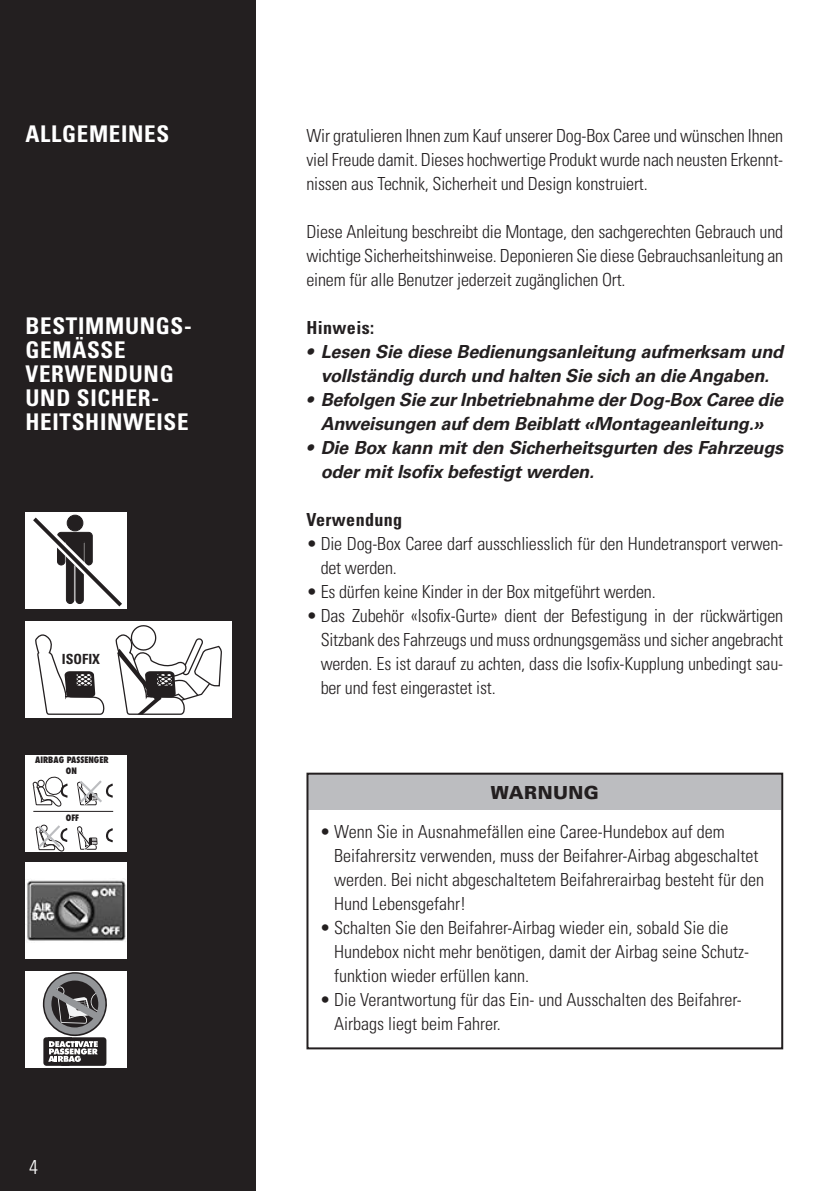
<style>
.page{position:relative;width:840px;height:1191px;background:#fff}
.page>*{position:absolute;margin:0;border:0;box-sizing:border-box;transform-origin:0 0}
.t1{font:700 condensed 23px/24px "Univers LT Std";letter-spacing:.03em;color:#fff}
.t2{font:300 condensed 20px "Univers LT Std";color:#fff}
.t3{font:300 condensed 18px/24px "Univers LT Std";color:#231f20}
.t4{font:italic 700 18px/24px "Univers LT Std";letter-spacing:-.01em;color:#231f20;text-align:center}
.t5{font:700 condensed 18px "Univers LT Std";letter-spacing:.02em;color:#231f20}
.t6{font:900 18px "Univers LT Std";letter-spacing:.02em;color:#231f20}
.t7{font:700 condensed 14px "Univers LT Std";color:#231f20}
.t8{font:800 condensed 8.6px/11.4px "Futura";color:#231f20;text-align:center}
</style>
<div class="page">
<div style="left:0;top:0;width:255px;height:1191px;background:#231f20"></div>
<div style="left:308px;top:774px;width:472px;height:35px;background:#bcbdc0"></div>
<div style="left:306px;top:772px;width:476px;height:277px;border:2px solid #231f20"></div>
<div style="left:26px;top:512px;width:101px;height:96px;background:#fff"></div>
<svg style="left:33px;top:515px;width:89px;height:92px"></svg>
<div style="left:26px;top:622px;width:205px;height:96px;background:#fff"></div>
<svg style="left:35px;top:634px;width:70px;height:81px"></svg>
<svg style="left:115px;top:625px;width:106px;height:90px"></svg>
<div style="left:26px;top:755px;width:101px;height:96px;background:#fff"></div>
<svg style="left:33px;top:776px;width:81px;height:75px"></svg>
<hr style="left:33px;top:811px;width:80px;height:1px;background:#231f20">
<div style="left:26px;top:862px;width:101px;height:96px;background:#fff"></div>
<img style="left:27px;top:880px;width:99px;height:61px">
<div style="left:26px;top:971px;width:101px;height:96px;background:#fff"></div>
<svg style="left:42px;top:972px;width:65px;height:93px"></svg>
<p class="t1" style="left:26px;top:121px;width:145px">ALLGEMEINES</p>
<p class="t1" style="left:26px;top:313px;width:168px">BESTIMMUNGS-<br>GEMÄSSE<br>VERWENDUNG<br>UND SICHER-<br>HEITSHINWEISE</p>
<p class="t7" style="left:62px;top:650px;width:40px">ISOFIX</p>
<p class="t8" style="left:35px;top:754px;width:75px">AIRBAG PASSENGER<br>ON</p>
<p class="t8" style="left:66px;top:812px;width:15px">OFF</p>
<p class="t2" style="left:29px;top:1155px;width:10px">4</p>
<p class="t3" style="left:306px;top:123px;width:478px;text-align:justify">Wir gratulieren Ihnen zum Kauf unserer Dog-Box Caree und wünschen Ihnen viel Freude damit. Dieses hochwertige Produkt wurde nach neusten Erkennt&shy;nissen aus Technik, Sicherheit und Design konstruiert.</p>
<p class="t3" style="left:306px;top:219px;width:478px;text-align:justify">Diese Anleitung beschreibt die Montage, den sachgerechten Gebrauch und wichtige Sicherheitshinweise. Deponieren Sie diese Gebrauchsanleitung an einem für alle Benutzer jederzeit zugänglichen Ort.</p>
<p class="t5" style="left:306px;top:316px;width:69px">Hinweis:</p>
<p class="t4" style="left:306px;top:340px;width:478px">• Lesen Sie diese Bedienungsanleitung aufmerksam und vollständig durch und halten Sie sich an die Angaben.</p>
<p class="t4" style="left:306px;top:388px;width:478px">• Befolgen Sie zur Inbetriebnahme der Dog-Box Caree die<br>Anweisungen auf dem Beiblatt «Montageanleitung.»</p>
<p class="t4" style="left:320px;top:436px;width:464px;text-align:left;text-indent:-14px">• Die Box kann mit den Sicherheitsgurten des Fahrzeugs oder mit Isofix befestigt werden.</p>
<p class="t5" style="left:306px;top:508px;width:97px">Verwendung</p>
<p class="t3" style="left:320px;top:531px;width:464px;text-indent:-14px">• Die Dog-Box Caree darf ausschliesslich für den Hundetransport verwen&shy;det werden.</p>
<p class="t3" style="left:306px;top:579px;width:350px">• Es dürfen keine Kinder in der Box mitgeführt werden.</p>
<p class="t3" style="left:320px;top:603px;width:464px;text-align:justify;text-indent:-14px">• Das Zubehör «Isofix-Gurte» dient der Befestigung in der rückwärtigen Sitzbank des Fahrzeugs und muss ordnungsgemäss und sicher angebracht werden. Es ist darauf zu achten, dass die Isofix-Kupplung unbedingt sau&shy;ber und fest eingerastet ist.</p>
<p class="t6" style="left:490px;top:781px;width:109px">WARNUNG</p>
<p class="t3" style="left:334px;top:819px;width:431px;text-indent:-14px">• Wenn Sie in Ausnahmefällen eine Caree-Hundebox auf dem Beifahrersitz verwenden, muss der Beifahrer-Airbag abgeschaltet werden. Bei nicht abgeschaltetem Beifahrerairbag besteht für den Hund Lebensgefahr!</p>
<p class="t3" style="left:334px;top:915px;width:416px;text-indent:-14px">• Schalten Sie den Beifahrer-Airbag wieder ein, sobald Sie die<br>Hundebox nicht mehr benötigen, damit der Airbag seine Schutz&shy;funktion wieder erfüllen kann.</p>
<p class="t3" style="left:334px;top:987px;width:409px;text-indent:-14px">• Die Verantwortung für das Ein- und Ausschalten des Beifahrer-<br>Airbags liegt beim Fahrer.</p>
</div>
